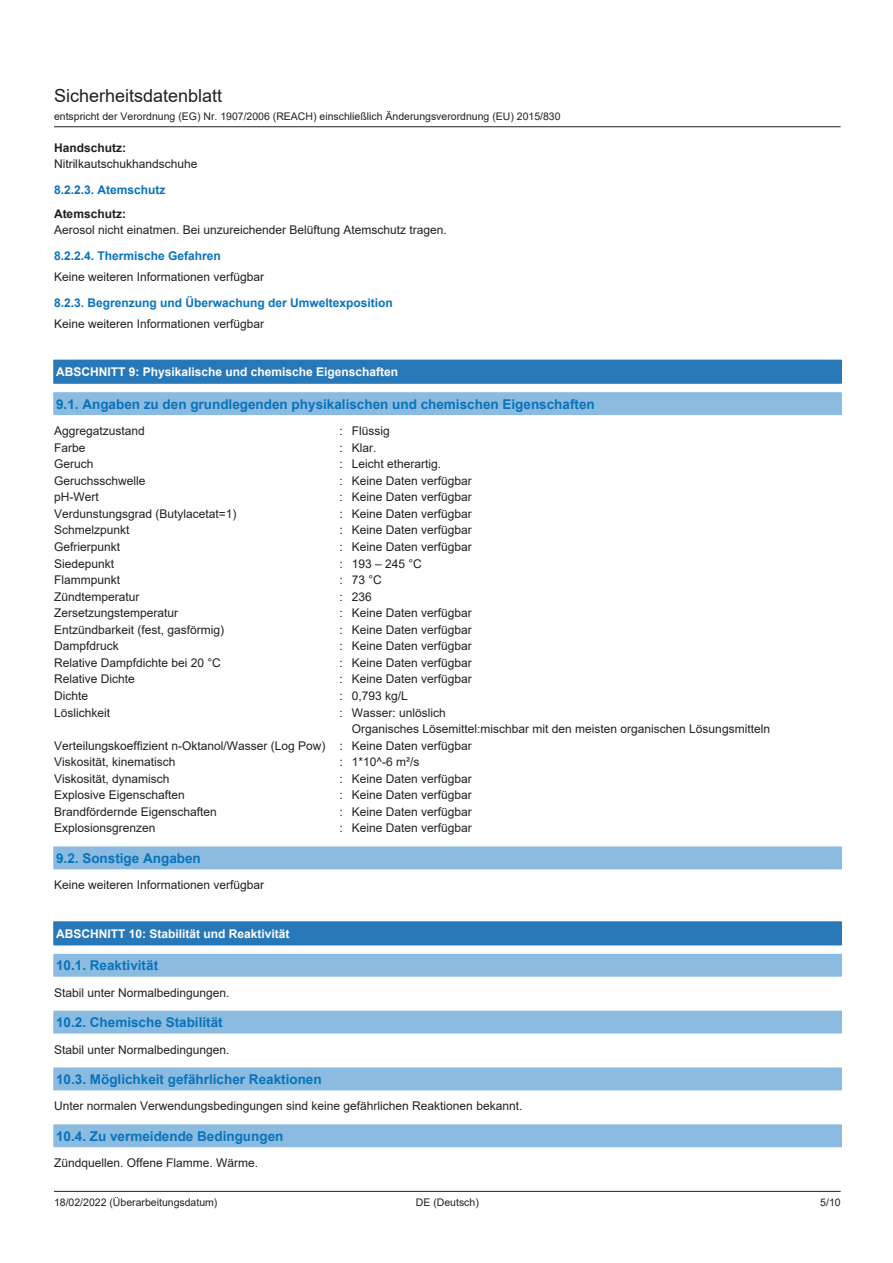
<style>
.page{position:relative;width:893px;height:1263px;background:#fff}
.page>*{position:absolute;margin:0;border:0;box-sizing:border-box;transform-origin:0 0}
.t1{font:18px "Arial";color:#231f20}
.t2{font:700 13.5px "Arial";color:#0873bb}
.t3{font:12px "Arial";color:#231f20}
.t4{font:700 12px "Arial";color:#0873bb}
.t5{font:700 12px "Arial";color:#fff}
.t6{font:700 12px "Arial";color:#231f20}
.t7{font:10.5px "Arial";color:#231f20}
</style>
<div class="page">
<hr style="left:54px;top:126px;width:787px;height:1px;background:#231f20">
<hr style="left:54px;top:1191px;width:787px;height:1px;background:#231f20">
<div style="left:54px;top:360px;width:787px;height:23px;background:#2778b9"></div>
<svg style="left:53px;top:360px;width:1px;height:23px"></svg>
<svg style="left:841px;top:360px;width:1px;height:23px"></svg>
<hr style="left:54px;top:383px;width:787px;height:1px;background:#2778b9">
<div style="left:54px;top:393px;width:787px;height:21px;background:#8bbbe0"></div>
<svg style="left:53px;top:393px;width:1px;height:21px"></svg>
<svg style="left:841px;top:393px;width:1px;height:21px"></svg>
<hr style="left:54px;top:392px;width:787px;height:1px;background:#8bbbe0">
<hr style="left:54px;top:414px;width:787px;height:1px;background:#8bbbe0">
<div style="left:54px;top:847px;width:787px;height:22px;background:#8bbbe0"></div>
<svg style="left:53px;top:847px;width:1px;height:22px"></svg>
<svg style="left:841px;top:847px;width:1px;height:22px"></svg>
<div style="left:54px;top:922px;width:787px;height:23px;background:#2778b9"></div>
<svg style="left:53px;top:922px;width:1px;height:23px"></svg>
<svg style="left:841px;top:922px;width:1px;height:23px"></svg>
<hr style="left:54px;top:921px;width:787px;height:1px;background:#2778b9">
<hr style="left:54px;top:945px;width:787px;height:1px;background:#2778b9">
<div style="left:54px;top:954px;width:787px;height:22px;background:#8bbbe0"></div>
<svg style="left:53px;top:954px;width:1px;height:22px"></svg>
<svg style="left:841px;top:954px;width:1px;height:22px"></svg>
<hr style="left:54px;top:976px;width:787px;height:1px;background:#8bbbe0">
<div style="left:54px;top:1011px;width:787px;height:22px;background:#8bbbe0"></div>
<svg style="left:53px;top:1011px;width:1px;height:22px"></svg>
<svg style="left:841px;top:1011px;width:1px;height:22px"></svg>
<hr style="left:54px;top:1033px;width:787px;height:1px;background:#8bbbe0">
<div style="left:54px;top:1068px;width:787px;height:22px;background:#8bbbe0"></div>
<svg style="left:53px;top:1068px;width:1px;height:22px"></svg>
<svg style="left:841px;top:1068px;width:1px;height:22px"></svg>
<hr style="left:54px;top:1090px;width:787px;height:1px;background:#8bbbe0">
<div style="left:54px;top:1125px;width:787px;height:21px;background:#8bbbe0"></div>
<svg style="left:53px;top:1125px;width:1px;height:21px"></svg>
<svg style="left:841px;top:1125px;width:1px;height:21px"></svg>
<hr style="left:54px;top:1124px;width:787px;height:1px;background:#8bbbe0">
<hr style="left:54px;top:1146px;width:787px;height:1px;background:#8bbbe0">
<h1 class="t1" style="left:54px;top:83px;width:170px">Sicherheitsdatenblatt</h1>
<p class="t7" style="left:54px;top:109px;width:508px">entspricht der Verordnung (EG) Nr. 1907/2006 (REACH) einschließlich Änderungsverordnung (EU) 2015/830</p>
<p class="t6" style="left:54px;top:139px;width:73px">Handschutz:</p>
<p class="t3" style="left:54px;top:156px;width:145px">Nitrilkautschukhandschuhe</p>
<p class="t4" style="left:54px;top:181px;width:113px">8.2.2.3. Atemschutz</p>
<p class="t6" style="left:54px;top:205px;width:73px">Atemschutz:</p>
<p class="t3" style="left:54px;top:222px;width:394px">Aerosol nicht einatmen. Bei unzureichender Belüftung Atemschutz tragen.</p>
<p class="t4" style="left:54px;top:247px;width:168px">8.2.2.4. Thermische Gefahren</p>
<p class="t3" style="left:54px;top:269px;width:212px">Keine weiteren Informationen verfügbar</p>
<p class="t4" style="left:54px;top:294px;width:340px">8.2.3. Begrenzung und Überwachung der Umweltexposition</p>
<p class="t3" style="left:54px;top:315px;width:212px">Keine weiteren Informationen verfügbar</p>
<p class="t5" style="left:56px;top:363px;width:344px">ABSCHNITT 9: Physikalische und chemische Eigenschaften</p>
<p class="t2" style="left:56px;top:394px;width:540px">9.1. Angaben zu den grundlegenden physikalischen und chemischen Eigenschaften</p>
<p class="t3" style="left:54px;top:423px;width:92px">Aggregatzustand</p>
<p class="t3" style="left:339px;top:423px;width:52px">: Flüssig</p>
<p class="t3" style="left:54px;top:439px;width:33px">Farbe</p>
<p class="t3" style="left:339px;top:439px;width:38px">: Klar.</p>
<p class="t3" style="left:54px;top:456px;width:41px">Geruch</p>
<p class="t3" style="left:339px;top:456px;width:103px">: Leicht etherartig.</p>
<p class="t3" style="left:54px;top:472px;width:93px">Geruchsschwelle</p>
<p class="t3" style="left:339px;top:472px;width:134px">: Keine Daten verfügbar</p>
<p class="t3" style="left:54px;top:489px;width:46px">pH-Wert</p>
<p class="t3" style="left:339px;top:489px;width:134px">: Keine Daten verfügbar</p>
<p class="t3" style="left:54px;top:505px;width:184px">Verdunstungsgrad (Butylacetat=1)</p>
<p class="t3" style="left:339px;top:505px;width:134px">: Keine Daten verfügbar</p>
<p class="t3" style="left:54px;top:522px;width:77px">Schmelzpunkt</p>
<p class="t3" style="left:339px;top:522px;width:134px">: Keine Daten verfügbar</p>
<p class="t3" style="left:54px;top:538px;width:68px">Gefrierpunkt</p>
<p class="t3" style="left:339px;top:538px;width:134px">: Keine Daten verfügbar</p>
<p class="t3" style="left:54px;top:555px;width:62px">Siedepunkt</p>
<p class="t3" style="left:339px;top:555px;width:84px">: 193 – 245 °C</p>
<p class="t3" style="left:54px;top:572px;width:68px">Flammpunkt</p>
<p class="t3" style="left:339px;top:572px;width:44px">: 73 °C</p>
<p class="t3" style="left:54px;top:588px;width:87px">Zündtemperatur</p>
<p class="t3" style="left:339px;top:588px;width:34px">: 236</p>
<p class="t3" style="left:54px;top:605px;width:126px">Zersetzungstemperatur</p>
<p class="t3" style="left:339px;top:605px;width:134px">: Keine Daten verfügbar</p>
<p class="t3" style="left:54px;top:621px;width:172px">Entzündbarkeit (fest, gasförmig)</p>
<p class="t3" style="left:339px;top:621px;width:134px">: Keine Daten verfügbar</p>
<p class="t3" style="left:54px;top:638px;width:66px">Dampfdruck</p>
<p class="t3" style="left:339px;top:638px;width:134px">: Keine Daten verfügbar</p>
<p class="t3" style="left:54px;top:654px;width:168px">Relative Dampfdichte bei 20 °C</p>
<p class="t3" style="left:339px;top:654px;width:134px">: Keine Daten verfügbar</p>
<p class="t3" style="left:54px;top:671px;width:82px">Relative Dichte</p>
<p class="t3" style="left:339px;top:671px;width:134px">: Keine Daten verfügbar</p>
<p class="t3" style="left:54px;top:687px;width:36px">Dichte</p>
<p class="t3" style="left:339px;top:687px;width:70px">: 0,793 kg/L</p>
<p class="t3" style="left:54px;top:704px;width:58px">Löslichkeit</p>
<p class="t3" style="left:339px;top:704px;width:108px">: Wasser: unlöslich</p>
<p class="t3" style="left:352px;top:721px;width:420px">Organisches Lösemittel:mischbar mit den meisten organischen Lösungsmitteln</p>
<p class="t3" style="left:54px;top:737px;width:419px">Verteilungskoeffizient n-Oktanol/Wasser (Log Pow) : Keine Daten verfügbar</p>
<p class="t3" style="left:54px;top:754px;width:123px">Viskosität, kinematisch</p>
<p class="t3" style="left:339px;top:754px;width:81px">: 1*10^-6 m²/s</p>
<p class="t3" style="left:54px;top:770px;width:117px">Viskosität, dynamisch</p>
<p class="t3" style="left:339px;top:770px;width:134px">: Keine Daten verfügbar</p>
<p class="t3" style="left:54px;top:787px;width:132px">Explosive Eigenschaften</p>
<p class="t3" style="left:339px;top:787px;width:134px">: Keine Daten verfügbar</p>
<p class="t3" style="left:54px;top:803px;width:164px">Brandfördernde Eigenschaften</p>
<p class="t3" style="left:339px;top:803px;width:134px">: Keine Daten verfügbar</p>
<p class="t3" style="left:54px;top:820px;width:103px">Explosionsgrenzen</p>
<p class="t3" style="left:339px;top:820px;width:134px">: Keine Daten verfügbar</p>
<p class="t2" style="left:56px;top:848px;width:146px">9.2. Sonstige Angaben</p>
<p class="t3" style="left:54px;top:877px;width:212px">Keine weiteren Informationen verfügbar</p>
<p class="t5" style="left:56px;top:925px;width:235px">ABSCHNITT 10: Stabilität und Reaktivität</p>
<p class="t2" style="left:56px;top:956px;width:104px">10.1. Reaktivität</p>
<p class="t3" style="left:54px;top:984px;width:177px">Stabil unter Normalbedingungen.</p>
<p class="t2" style="left:56px;top:1013px;width:168px">10.2. Chemische Stabilität</p>
<p class="t3" style="left:54px;top:1041px;width:177px">Stabil unter Normalbedingungen.</p>
<p class="t2" style="left:56px;top:1069px;width:267px">10.3. Möglichkeit gefährlicher Reaktionen</p>
<p class="t3" style="left:54px;top:1098px;width:470px">Unter normalen Verwendungsbedingungen sind keine gefährlichen Reaktionen bekannt.</p>
<p class="t2" style="left:56px;top:1126px;width:229px">10.4. Zu vermeidende Bedingungen</p>
<p class="t3" style="left:54px;top:1155px;width:206px">Zündquellen. Offene Flamme. Wärme.</p>
<p class="t7" style="left:54px;top:1195px;width:165px">18/02/2022 (Überarbeitungsdatum)</p>
<p class="t7" style="left:416px;top:1195px;width:65px">DE (Deutsch)</p>
<p class="t7" style="left:820px;top:1195px;width:22px">5/10</p>
</div>
